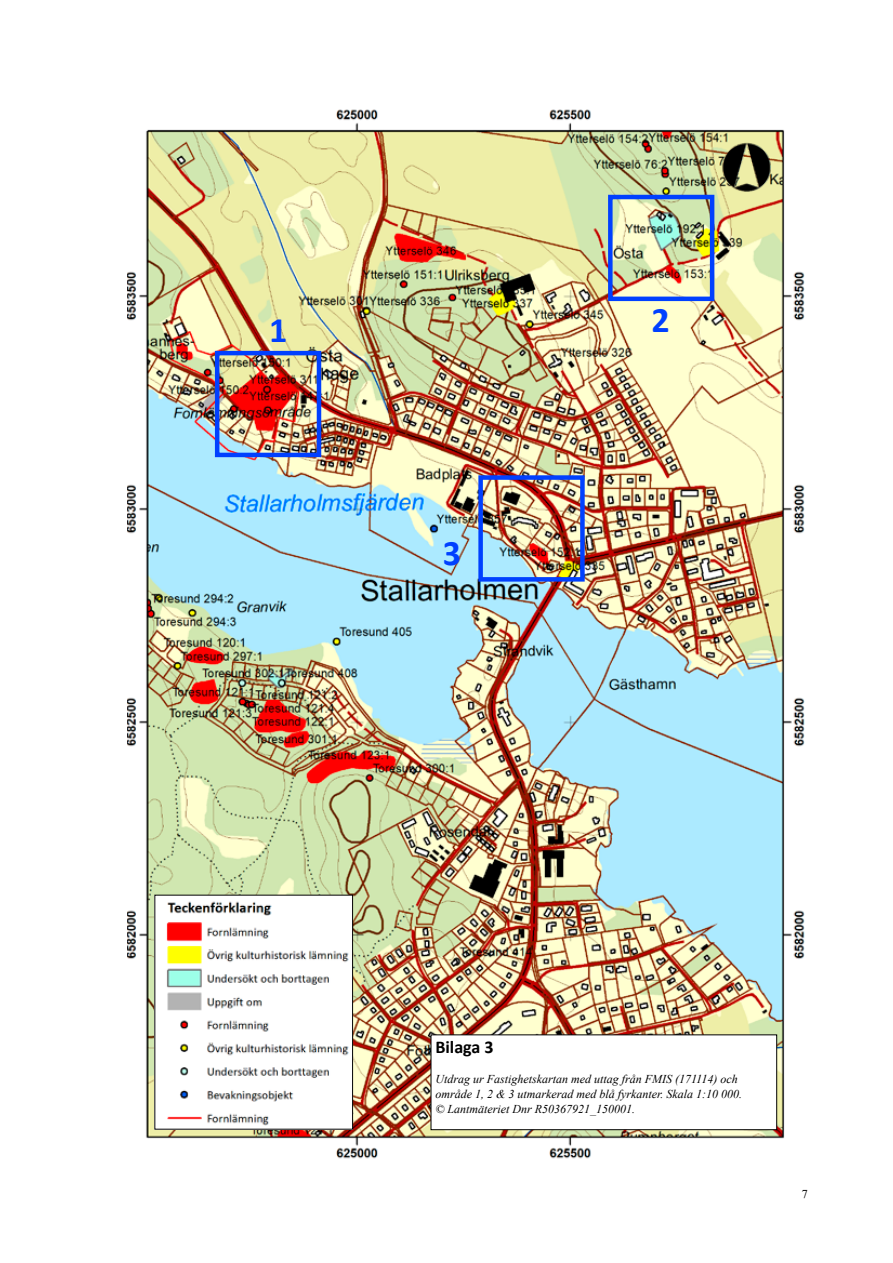
<style>
.page{position:relative;width:893px;height:1263px;background:#fff}
.page>*{position:absolute;margin:0;border:0;box-sizing:border-box;transform-origin:0 0}
.t1{font:700 36px "Calibri";color:#0040ff}
.t2{font:700 18px "Calibri";color:#000}
.t3{font:italic 12px/15px "Times New Roman";color:#000}
.t4{font:12px "Times New Roman";color:#000}
</style>
<div class="page">
<img style="left:127px;top:109px;width:678px;height:1050px">
<svg style="left:431px;top:1034px;width:346px;height:96px"></svg>
<img style="left:718px;top:140px;width:56px;height:53px">
<div style="left:215px;top:351px;width:106px;height:106px;border:4px solid #0040ff"></div>
<div style="left:478px;top:475px;width:107px;height:107px;border:4px solid #0040ff"></div>
<div style="left:608px;top:195px;width:106px;height:106px;border:4px solid #0040ff"></div>
<img style="left:157px;top:897px;width:194px;height:230px">
<h1 class="t1" style="left:269px;top:304px;width:20px">1</h1>
<h1 class="t1" style="left:651px;top:295px;width:20px">2</h1>
<h1 class="t1" style="left:443px;top:527px;width:20px">3</h1>
<h2 class="t2" style="left:435px;top:1034px;width:60px">Bilaga 3</h2>
<p class="t3" style="left:435px;top:1071px;width:308px">Utdrag ur Fastighetskartan med uttag från FMIS (171114) och område 1, 2 &amp; 3 utmarkerad med blå fyrkanter. Skala 1:10 000. © Lantmäteriet Dnr R50367921_150001.</p>
<p class="t4" style="left:802px;top:1186px;width:7px">7</p>
</div>
